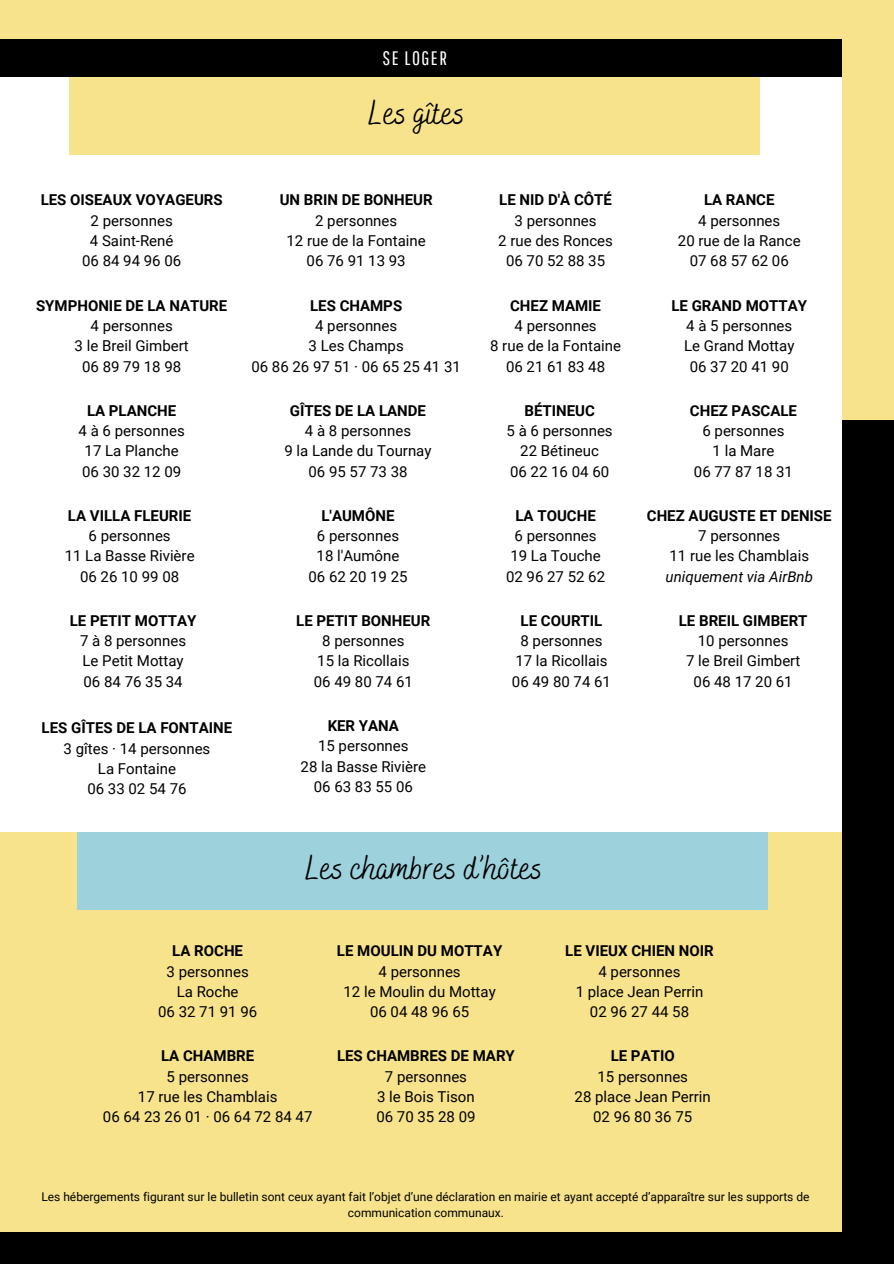
<style>
.page{position:relative;width:894px;height:1264px;background:#fff}
.page>*{position:absolute;margin:0;border:0;box-sizing:border-box;transform-origin:0 0}
.t1{font:34.35px "Bakerie Smooth";color:#000}
.t2{font:19.5px "Pathway Gothic One";letter-spacing:.075em;color:#fff}
.t3{font:15px/20.2px "Roboto";color:#000;text-align:center}
.t4{font:700 15px "Roboto";color:#000}
.t5{font:italic 15px "Roboto";color:#000}
.t6{font:12px/16px "Roboto";color:#000;text-align:center}
</style>
<div class="page">
<div style="left:0;top:0;width:893px;height:1263px;background:linear-gradient(to right,#000,#000)"></div>
<div style="left:0;top:0;width:893px;height:419px;background:#f8e38d"></div>
<div style="left:0;top:40px;width:841px;height:1191px;background:#fff"></div>
<div style="left:0;top:832px;width:841px;height:399px;background:#f8e38d"></div>
<div style="left:70px;top:77px;width:689px;height:77px;background:#f8e38d"></div>
<div style="left:0;top:40px;width:841px;height:37px;background:#000"></div>
<div style="left:77px;top:832px;width:690px;height:77px;background:#9dd2dd"></div>
<h2 class="t2" style="left:382px;top:47px;width:66px">SE LOGER</h2>
<h1 class="t1" style="left:368px;top:93px;width:98px">Les gîtes</h1>
<p class="t4" style="left:41px;top:191px;width:183px">LES OISEAUX VOYAGEURS</p>
<p class="t3" style="left:82px;top:210px;width:101px">2 personnes<br>4 Saint-René<br>06 84 94 96 06</p>
<p class="t4" style="left:36px;top:297px;width:193px">SYMPHONIE DE LA NATURE</p>
<p class="t3" style="left:75px;top:316px;width:116px">4 personnes<br>3 le Breil Gimbert<br>06 89 79 18 98</p>
<p class="t4" style="left:87px;top:402px;width:91px">LA PLANCHE</p>
<p class="t3" style="left:79px;top:421px;width:108px;text-align:left">4 à 6 personnes<br>17 La Planche<br>06 30 32 12 09</p>
<p class="t4" style="left:68px;top:507px;width:125px">LA VILLA FLEURIE</p>
<p class="t3" style="left:65px;top:526px;width:131px">6 personnes<br>11 La Basse Rivière<br>06 26 10 99 08</p>
<p class="t4" style="left:70px;top:612px;width:128px">LE PETIT MOTTAY</p>
<p class="t3" style="left:80px;top:631px;width:108px;text-align:left">7 à 8 personnes<br>Le Petit Mottay<br>06 84 76 35 34</p>
<p class="t4" style="left:42px;top:719px;width:192px">LES GÎTES DE LA FONTAINE</p>
<p class="t3" style="left:64px;top:738px;width:148px">3 gîtes · 14 personnes<br>La Fontaine<br>06 33 02 54 76</p>
<p class="t4" style="left:279px;top:191px;width:154px">UN BRIN DE BONHEUR</p>
<p class="t3" style="left:286px;top:210px;width:141px">2 personnes<br>12 rue de la Fontaine<br>06 76 91 13 93</p>
<p class="t4" style="left:310px;top:297px;width:94px">LES CHAMPS</p>
<p class="t3" style="left:251px;top:316px;width:211px">4 personnes<br>3 Les Champs<br>06 86 26 97 51 · 06 65 25 41 31</p>
<p class="t4" style="left:290px;top:402px;width:138px">GÎTES DE LA LANDE</p>
<p class="t3" style="left:284px;top:421px;width:149px">4 à 8 personnes<br>9 la Lande du Tournay<br>06 95 57 73 38</p>
<p class="t4" style="left:321px;top:507px;width:75px">L'AUMÔNE</p>
<p class="t3" style="left:308px;top:526px;width:101px">6 personnes<br>18 l'Aumône<br>06 62 20 19 25</p>
<p class="t4" style="left:296px;top:612px;width:136px">LE PETIT BONHEUR</p>
<p class="t3" style="left:314px;top:631px;width:101px">8 personnes<br>15 la Ricollais<br>06 49 80 74 61</p>
<p class="t4" style="left:327px;top:717px;width:73px">KER YANA</p>
<p class="t3" style="left:300px;top:736px;width:127px">15 personnes<br>28 la Basse Rivière<br>06 63 83 55 06</p>
<p class="t4" style="left:499px;top:191px;width:114px">LE NID D'À CÔTÉ</p>
<p class="t3" style="left:498px;top:210px;width:116px">3 personnes<br>2 rue des Ronces<br>06 70 52 88 35</p>
<p class="t4" style="left:510px;top:297px;width:92px">CHEZ MAMIE</p>
<p class="t3" style="left:490px;top:316px;width:132px">4 personnes<br>8 rue de la Fontaine<br>06 21 61 83 48</p>
<p class="t4" style="left:524px;top:402px;width:72px">BÉTINEUC</p>
<p class="t3" style="left:506px;top:421px;width:108px">5 à 6 personnes<br>22 Bétineuc<br>06 22 16 04 60</p>
<p class="t4" style="left:515px;top:507px;width:82px">LA TOUCHE</p>
<p class="t3" style="left:506px;top:526px;width:101px">6 personnes<br>19 La Touche<br>02 96 27 52 62</p>
<p class="t4" style="left:520px;top:612px;width:83px">LE COURTIL</p>
<p class="t3" style="left:512px;top:631px;width:101px">8 personnes<br>17 la Ricollais<br>06 49 80 74 61</p>
<h1 class="t1" style="left:304px;top:848px;width:240px">Les chambres d’hôtes</h1>
<p class="t4" style="left:703px;top:191px;width:72px">LA RANCE</p>
<p class="t3" style="left:677px;top:210px;width:124px">4 personnes<br>20 rue de la Rance<br>07 68 57 62 06</p>
<p class="t4" style="left:671px;top:297px;width:137px">LE GRAND MOTTAY</p>
<p class="t3" style="left:683px;top:316px;width:112px">4 à 5 personnes<br>Le Grand Mottay<br>06 37 20 41 90</p>
<p class="t4" style="left:689px;top:402px;width:109px">CHEZ PASCALE</p>
<p class="t3" style="left:693px;top:421px;width:101px">6 personnes<br>1 la Mare<br>06 77 87 18 31</p>
<p class="t4" style="left:646px;top:507px;width:186px">CHEZ AUGUSTE ET DENISE</p>
<p class="t3" style="left:669px;top:526px;width:141px">7 personnes<br>11 rue les Chamblais</p>
<p class="t5" style="left:665px;top:567px;width:149px">uniquement via AirBnb</p>
<p class="t4" style="left:678px;top:612px;width:130px">LE BREIL GIMBERT</p>
<p class="t3" style="left:686px;top:631px;width:116px">10 personnes<br>7 le Breil Gimbert<br>06 48 17 20 61</p>
<p class="t4" style="left:172px;top:942px;width:72px">LA ROCHE</p>
<p class="t3" style="left:158px;top:961px;width:101px">3 personnes<br>La Roche<br>06 32 71 91 96</p>
<p class="t4" style="left:161px;top:1047px;width:95px">LA CHAMBRE</p>
<p class="t3" style="left:103px;top:1066px;width:211px">5 personnes<br>17 rue les Chamblais<br>06 64 23 26 01 · 06 64 72 84 47</p>
<p class="t4" style="left:337px;top:942px;width:167px">LE MOULIN DU MOTTAY</p>
<p class="t3" style="left:343px;top:961px;width:154px">4 personnes<br>12 le Moulin du Mottay<br>06 04 48 96 65</p>
<p class="t4" style="left:337px;top:1047px;width:179px">LES CHAMBRES DE MARY</p>
<p class="t3" style="left:376px;top:1066px;width:101px">7 personnes<br>3 le Bois Tison<br>06 70 35 28 09</p>
<p class="t4" style="left:565px;top:942px;width:150px">LE VIEUX CHIEN NOIR</p>
<p class="t3" style="left:575px;top:961px;width:129px">4 personnes<br>1 place Jean Perrin<br>02 96 27 44 58</p>
<p class="t4" style="left:610px;top:1047px;width:66px">LE PATIO</p>
<p class="t3" style="left:574px;top:1066px;width:138px">15 personnes<br>28 place Jean Perrin<br>02 96 80 36 75</p>
<p class="t6" style="left:41px;top:1188px;width:769px">Les hébergements figurant sur le bulletin sont ceux ayant fait l’objet d’une déclaration en mairie et ayant accepté d’apparaître sur les supports de communication communaux.</p>
</div>
